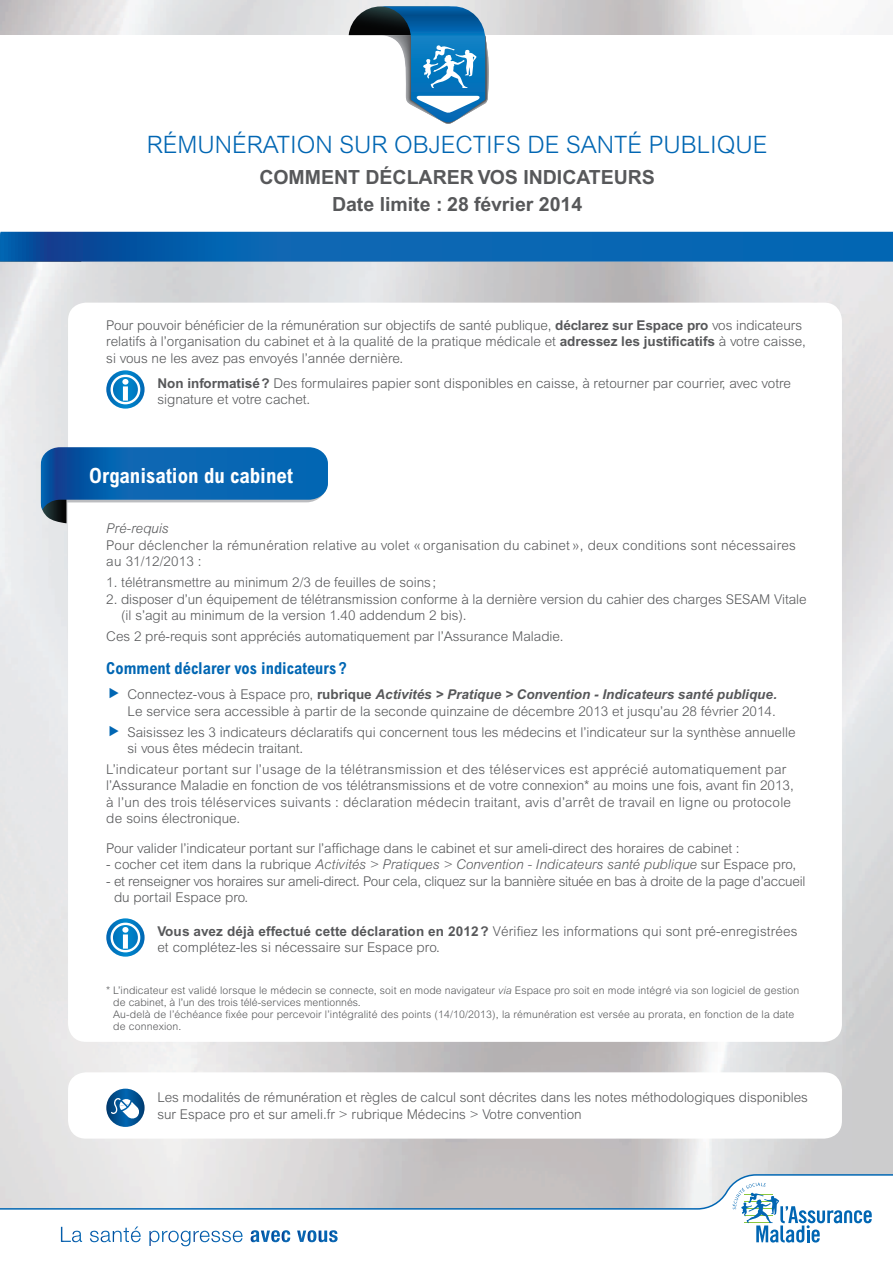
<style>
.page{position:relative;width:893px;height:1263px;background:#fff}
.page>*{position:absolute;margin:0;border:0;box-sizing:border-box;transform-origin:0 0}
.t1{font:300 24px "Arial";color:#0166b3}
.t2{font:700 condensed 21px "Arial";color:#fff}
.t3{font:700 19.5px/26.7px "Arial";color:#57585a;text-align:center}
.t4{font:700 condensed 16.5px "Arial";color:#0166b3}
.t5{font:300 13.5px/16.5px "Arial";color:#57585a}
.t6{font:300 13.5px/16.5px "Arial";letter-spacing:-.02em;color:#57585a}
.t7{font:italic 300 13.5px "Arial";color:#57585a}
.t8{font:300 10.5px/12px "Arial";letter-spacing:.01em;color:#57585a}
.s1{font-weight:700}
.s2{font-weight:700;font-style:italic}
.s3{font-style:normal}
.s4{font-style:italic}
</style>
<div class="page">
<img style="left:0;top:0;width:893px;height:1174px">
<div style="left:0;top:35px;width:893px;height:203px;background:#fff"></div>
<svg style="left:349px;top:6px;width:140px;height:118px"></svg>
<svg style="left:0;top:232px;width:893px;height:29px;background:#0761ae"></svg>
<div style="left:68px;top:303px;width:774px;height:739px;background:#fff;border-radius:18px"></div>
<div style="left:68px;top:1072px;width:774px;height:66px;background:#fff;border-radius:18px"></div>
<svg style="left:41px;top:447px;width:287px;height:76px"></svg>
<svg style="left:106px;top:370px;width:39px;height:39px"></svg>
<svg style="left:111px;top:375px;width:29px;height:29px"></svg>
<svg style="left:0;top:1174px;width:893px;height:73px"></svg>
<svg style="left:106px;top:918px;width:39px;height:39px"></svg>
<svg style="left:111px;top:923px;width:29px;height:29px"></svg>
<svg style="left:106px;top:1089px;width:39px;height:38px"></svg>
<svg style="left:111px;top:1098px;width:29px;height:21px"></svg>
<h1 class="t1" style="left:147px;top:131px;width:622px">RÉMUNÉRATION SUR OBJECTIFS DE SANTÉ PUBLIQUE</h1>
<h3 class="t3" style="left:259px;top:164px;width:397px">COMMENT DÉCLARER VOS INDICATEURS<br>Date limite : 28 février 2014</h3>
<p class="t5" style="left:106px;top:317px;width:701px">Pour pouvoir bénéficier de la rémunération sur objectifs de santé publique, <span class="s1">déclarez sur Espace pro</span> vos indicateurs relatifs à l’organisation du cabinet et à la qualité de la pratique médicale et <span class="s1">adressez les justificatifs</span> à votre caisse, si vous ne les avez pas envoyés l’année dernière.</p>
<p class="t5" style="left:157px;top:375px;width:635px"><span class="s1">Non informatisé ?</span> Des formulaires papier sont disponibles en caisse, à retourner par courrier, avec votre signature et votre cachet.</p>
<h2 class="t2" style="left:89px;top:463px;width:205px">Organisation du cabinet</h2>
<p class="t7" style="left:106px;top:521px;width:64px">Pré-requis</p>
<p class="t5" style="left:106px;top:537px;width:691px">Pour déclencher la rémunération relative au volet « organisation du cabinet », deux conditions sont nécessaires au 31/12/2013 :</p>
<p class="t5" style="left:106px;top:574px;width:332px">1. télétransmettre au minimum 2/3 de feuilles de soins ;</p>
<p class="t5" style="left:121px;top:590px;width:687px;text-indent:-15px">2. disposer d’un équipement de télétransmission conforme à la dernière version du cahier des charges SESAM Vitale (il s’agit au minimum de la version 1.40 addendum 2 bis).</p>
<p class="t5" style="left:106px;top:628px;width:459px">Ces 2 pré-requis sont appréciés automatiquement par l’Assurance Maladie.</p>
<p class="t4" style="left:106px;top:659px;width:242px">Comment déclarer vos indicateurs ?</p>
<p class="t5" style="left:128px;top:686px;width:651px">Connectez-vous à Espace pro, <span class="s1">rubrique</span> <span class="s2">Activités &gt; Pratique &gt; Convention - Indicateurs santé publique.<br></span>Le service sera accessible à partir de la seconde quinzaine de décembre 2013 et jusqu’au 28 février 2014.</p>
<p class="t5" style="left:128px;top:723px;width:669px">Saisissez les 3 indicateurs déclaratifs qui concernent tous les médecins et l’indicateur sur la synthèse annuelle si vous êtes médecin traitant.</p>
<p class="t5" style="left:106px;top:761px;width:689px">L’indicateur portant sur l’usage de la télétransmission et des téléservices est apprécié automatiquement par l’Assurance Maladie en fonction de vos télétransmissions et de votre connexion* au moins une fois, avant fin 2013, à l’un des trois téléservices suivants : déclaration médecin traitant, avis d’arrêt de travail en ligne ou protocole de soins électronique.</p>
<p class="t5" style="left:106px;top:839px;width:635px">Pour valider l’indicateur portant sur l’affichage dans le cabinet et sur ameli-direct des horaires de cabinet :</p>
<p class="t7" style="left:106px;top:856px;width:691px"><span class="s3">- cocher cet item dans la rubrique</span> Activités &gt; Pratiques &gt; Convention - Indicateurs santé publique <span class="s3">sur Espace pro,</span></p>
<p class="t6" style="left:114px;top:872px;width:693px;text-indent:-8px">- et renseigner vos horaires sur ameli-direct. Pour cela, cliquez sur la bannière située en bas à droite de la page d’accueil du portail Espace pro.</p>
<p class="t5" style="left:157px;top:922px;width:642px"><span class="s1">Vous avez déjà effectué cette déclaration en 2012 ?</span> Vérifiez les informations qui sont pré-enregistrées et complétez-les si nécessaire sur Espace pro.</p>
<p class="t8" style="left:113px;top:984px;width:687px;text-indent:-7px">* L’indicateur est validé lorsque le médecin se connecte, soit en mode navigateur <span class="s4">via</span> Espace pro soit en mode intégré via son logiciel de gestion de cabinet, à l’un des trois télé-services mentionnés.<br>Au-delà de l’échéance fixée pour percevoir l’intégralité des points (14/10/2013), la rémunération est versée au prorata, en fonction de la date de connexion.</p>
<p class="t5" style="left:157px;top:1089px;width:652px">Les modalités de rémunération et règles de calcul sont décrites dans les notes méthodologiques disponibles sur Espace pro et sur ameli.fr &gt; rubrique Médecins &gt; Votre convention</p>
</div>
